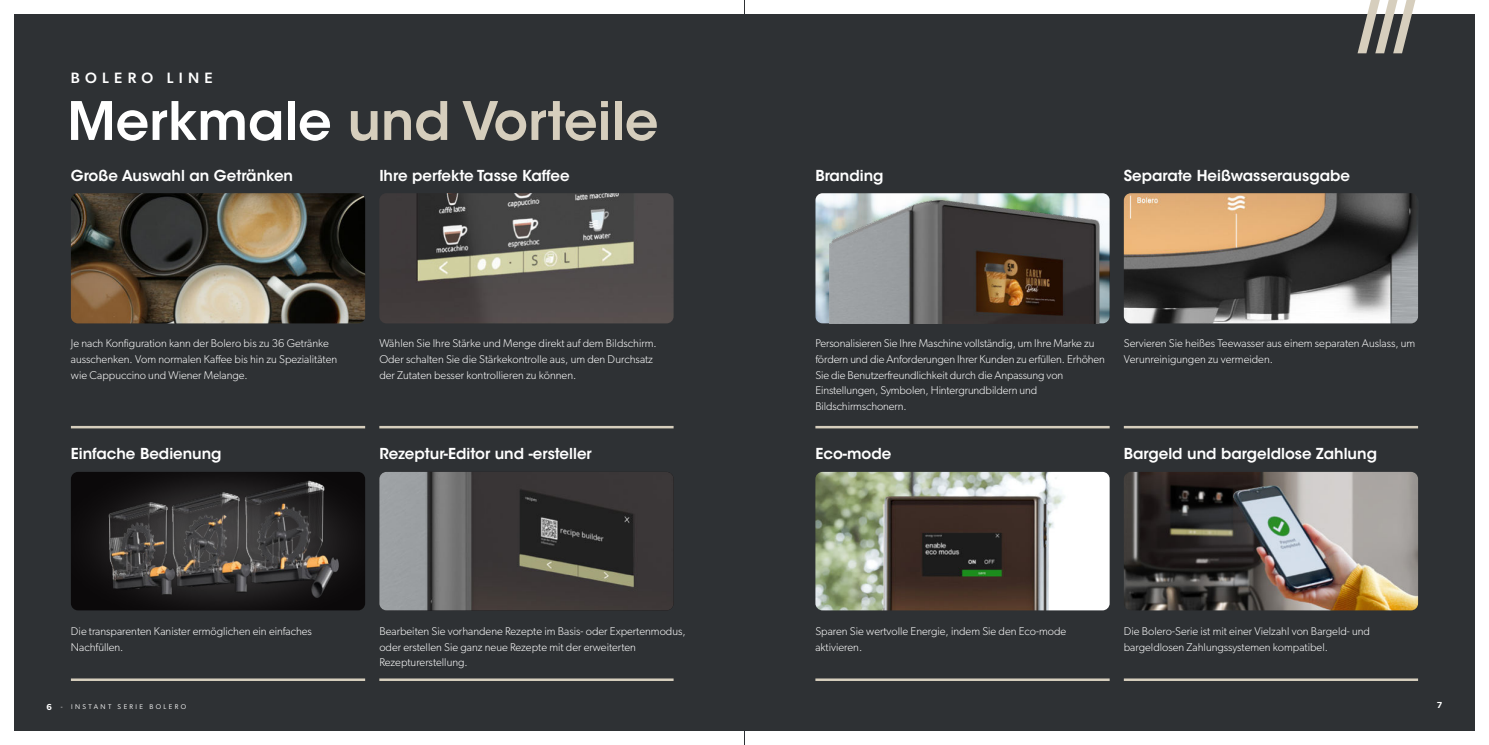
<style>
.page{position:relative;width:1489px;height:745px;background:#fff}
.page>*{position:absolute;margin:0;border:0;box-sizing:border-box;transform-origin:0 0}
.t1{font:600 52.5px "ITC Avant Garde Std";color:#d6cebd}
.t2{font:600 15px "ITC Avant Garde Std";color:#fff}
.t3{font:500 15px "Gibson";letter-spacing:.35em;color:#fff}
.t4{font:300 11.25px/15.6px "Gibson";color:#fff}
.t5{font:600 8.75px "Gibson";color:#fff}
.t6{font:6.88px "Gibson";letter-spacing:.35em;color:#fff}
.s1{color:#fff}
.s2{font-weight:600;font-size:8.75px}
</style>
<div class="page">
<div style="left:14px;top:14px;width:1460px;height:716px;background:#2e3134"></div>
<img style="left:71px;top:193px;width:294px;height:130px">
<img style="left:815px;top:471px;width:294px;height:139px">
<img style="left:379px;top:193px;width:294px;height:130px">
<img style="left:1123px;top:193px;width:294px;height:130px">
<img style="left:379px;top:472px;width:294px;height:138px">
<img style="left:1124px;top:471px;width:293px;height:139px">
<svg style="left:1357px;top:0;width:58px;height:53px"></svg>
<hr style="left:71px;top:425px;width:294px;height:3px;background:#d6cebd">
<hr style="left:71px;top:678px;width:294px;height:2px;background:#d6cebd">
<hr style="left:815px;top:425px;width:294px;height:3px;background:#d6cebd">
<hr style="left:815px;top:678px;width:294px;height:2px;background:#d6cebd">
<hr style="left:379px;top:425px;width:294px;height:3px;background:#d6cebd">
<hr style="left:379px;top:678px;width:294px;height:2px;background:#d6cebd">
<hr style="left:1123px;top:425px;width:294px;height:3px;background:#d6cebd">
<hr style="left:1123px;top:678px;width:294px;height:2px;background:#d6cebd">
<img style="left:90px;top:476px;width:257px;height:134px">
<img style="left:815px;top:193px;width:294px;height:130px">
<img style="left:829px;top:200px;width:281px;height:123px">
<hr style="left:744px;top:0;width:1px;height:744px;background:#2e3134">
<h2 class="t3" style="left:71px;top:71px;width:143px">BOLERO LINE</h2>
<h1 class="t1" style="left:67px;top:99px;width:592px"><span class="s1">Merkmale</span> und Vorteile</h1>
<h2 class="t2" style="left:71px;top:169px;width:224px">Große Auswahl an Getränken</h2>
<h2 class="t2" style="left:815px;top:169px;width:70px">Branding</h2>
<h2 class="t2" style="left:379px;top:169px;width:192px">Ihre perfekte Tasse Kaffee</h2>
<h2 class="t2" style="left:1123px;top:169px;width:228px">Separate Heißwasserausgabe</h2>
<p class="t4" style="left:379px;top:336px;width:279px">Wählen Sie Ihre Stärke und Menge direkt auf dem Bildschirm.<br>Oder schalten Sie die Stärkekontrolle aus, um den Durchsatz der Zutaten besser kontrollieren zu können.</p>
<p class="t4" style="left:1123px;top:336px;width:293px">Servieren Sie heißes Teewasser aus einem separaten Auslass, um<br>Verunreinigungen zu vermeiden.</p>
<p class="t4" style="left:71px;top:336px;width:268px">Je nach Konfiguration kann der Bolero bis zu 36 Getränke ausschenken. Vom normalen Kaffee bis hin zu Spezialitäten wie Cappuccino und Wiener Melange.</p>
<p class="t4" style="left:815px;top:336px;width:291px">Personalisieren Sie Ihre Maschine vollständig, um Ihre Marke zu fördern und die Anforderungen Ihrer Kunden zu erfüllen. Erhöhen Sie die Benutzerfreundlichkeit durch die Anpassung von Einstellungen, Symbolen, Hintergrundbildern und Bildschirmschonern.</p>
<h2 class="t2" style="left:71px;top:447px;width:152px">Einfache Bedienung</h2>
<h2 class="t2" style="left:815px;top:447px;width:78px">Eco-mode</h2>
<h2 class="t2" style="left:379px;top:447px;width:214px">Rezeptur-Editor und -ersteller</h2>
<h2 class="t2" style="left:1123px;top:447px;width:255px">Bargeld und bargeldlose Zahlung</h2>
<p class="t4" style="left:379px;top:624px;width:308px">Bearbeiten Sie vorhandene Rezepte im Basis- oder Expertenmodus, oder erstellen Sie ganz neue Rezepte mit der erweiterten<br>Rezepturerstellung.</p>
<p class="t4" style="left:1123px;top:624px;width:248px">Die Bolero-Serie ist mit einer Vielzahl von Bargeld- und bargeldlosen Zahlungssystemen kompatibel.</p>
<p class="t4" style="left:71px;top:624px;width:243px">Die transparenten Kanister ermöglichen ein einfaches<br>Nachfüllen.</p>
<p class="t4" style="left:815px;top:624px;width:252px">Sparen Sie wertvolle Energie, indem Sie den Eco-mode aktivieren.</p>
<p class="t6" style="left:47px;top:703px;width:141px"><span class="s2">6</span> - INSTANT SERIE BOLERO</p>
<p class="t5" style="left:1436px;top:701px;width:7px">7</p>
</div>
